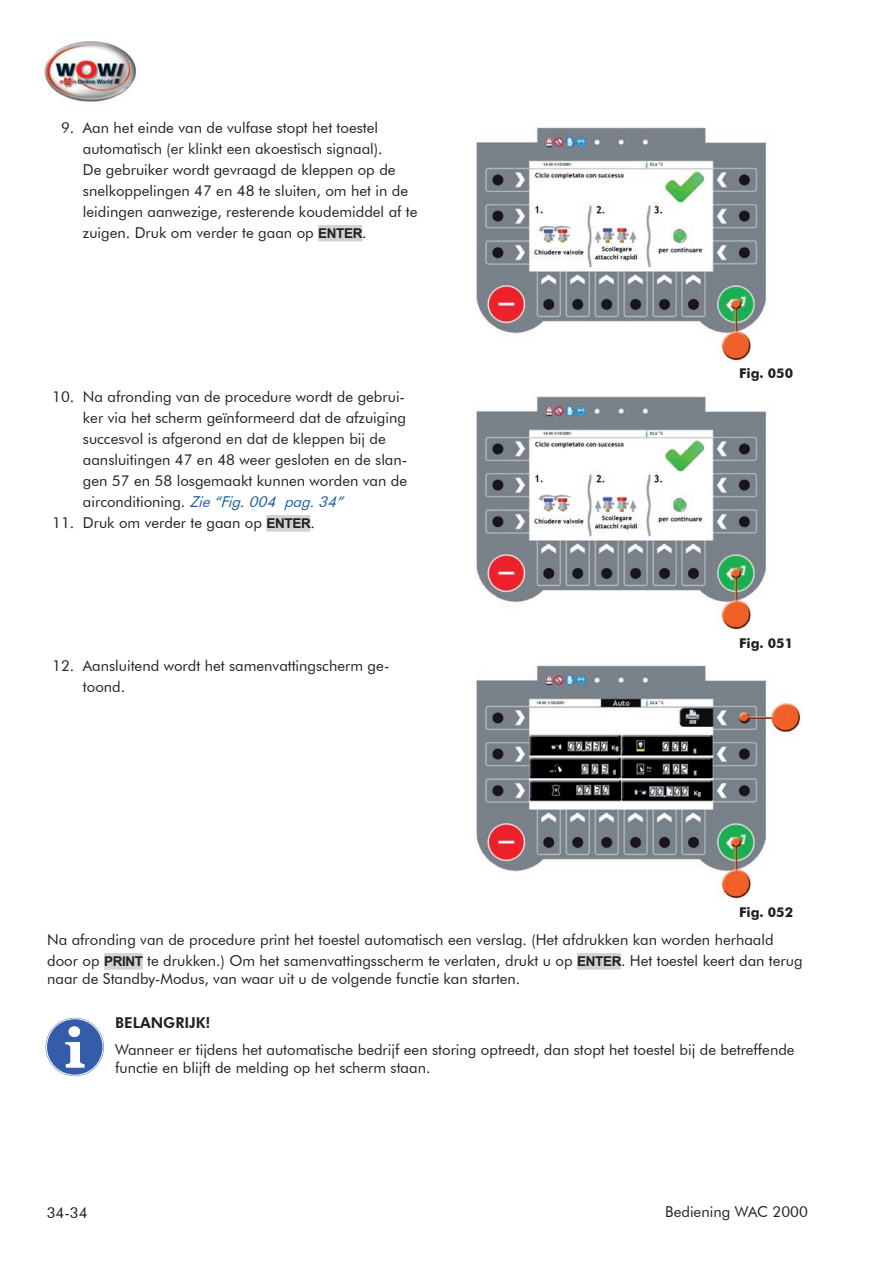
<style>
.page{position:relative;width:893px;height:1263px;background:#fff}
.page>*{position:absolute;margin:0;border:0;box-sizing:border-box;transform-origin:0 0}
.t1{font:15px/21px "Futura BT";color:#231f20}
.t2{font:800 15px "Futura BT";color:#231f20}
.t3{font:700 13.5px "Futura BT";color:#231f20}
.s1{font-family:"Arial";font-weight:700;font-size:13.5px}
.s2{font-style:italic;color:#175d9e}
</style>
<div class="page">
<img style="left:44px;top:41px;width:92px;height:61px">
<div style="left:104px;top:953px;width:39px;height:17px;background:#d1d2d4"></div>
<div style="left:577px;top:953px;width:44px;height:17px;background:#d1d2d4"></div>
<div style="left:318px;top:225px;width:44px;height:16px;background:#d1d2d4"></div>
<img style="left:476px;top:127px;width:291px;height:234px">
<div style="left:266px;top:515px;width:44px;height:17px;background:#d1d2d4"></div>
<img style="left:476px;top:396px;width:291px;height:234px">
<img style="left:476px;top:665px;width:325px;height:234px">
<div style="left:46px;top:1018px;width:58px;height:58px;background:#355ca9;border-radius:50%"></div>
<div style="left:46px;top:1018px;width:57px;height:57px;border:1px solid #fff;border-radius:50%"></div>
<svg style="left:65px;top:1026px;width:20px;height:42px"></svg>
<p class="t1" style="left:83px;top:117px;width:336px;text-indent:-22px">9. Aan het einde van de vulfase stopt het toestel automatisch (er klinkt een akoestisch signaal).<br>De gebruiker wordt gevraagd de kleppen op de snelkoppelingen 47 en 48 te sluiten, om het in de leidingen aanwezige, resterende koudemiddel af te zuigen. Druk om verder te gaan op <span class="s1">ENTER</span>.</p>
<p class="t1" style="left:83px;top:386px;width:326px;text-indent:-31px">10. Na afronding van de procedure wordt de gebrui&shy;ker via het scherm geïnformeerd dat de afzuiging succesvol is afgerond en dat de kleppen bij de aansluitingen 47 en 48 weer gesloten en de slan&shy;gen 57 en 58 losgemaakt kunnen worden van de airconditioning. <span class="s2">Zie“Fig.004 pag.34”</span></p>
<p class="t1" style="left:52px;top:512px;width:264px">11. Druk om verder te gaan op <span class="s1">ENTER</span>.</p>
<p class="t1" style="left:83px;top:655px;width:308px;text-indent:-31px">12. Aansluitend wordt het samenvattingscherm ge&shy;toond.</p>
<p class="t3" style="left:739px;top:365px;width:55px">Fig. 050</p>
<p class="t3" style="left:739px;top:634px;width:55px">Fig. 051</p>
<p class="t3" style="left:739px;top:904px;width:55px">Fig. 052</p>
<p class="t1" style="left:47px;top:929px;width:757px">Na afronding van de procedure print het toestel automatisch een verslag. (Het afdrukken kan worden herhaald door op <span class="s1">PRINT</span> te drukken.) Om het samenvattingsscherm te verlaten, drukt u op <span class="s1">ENTER</span>. Het toestel keert dan terug</p>
<p class="t1" style="left:47px;top:968px;width:475px">naar de Standby-Modus, van waar uit u de volgende functie kan starten.</p>
<p class="t2" style="left:115px;top:1014px;width:97px">BELANGRIJK!</p>
<p class="t1" style="left:115px;top:1040px;width:681px;line-height:18px">Wanneer er tijdens het automatische bedrijf een storing optreedt, dan stopt het toestel bij de betreffende functie en blijft de melding op het scherm staan.</p>
<p class="t1" style="left:47px;top:1202px;width:42px">34-34</p>
<p class="t1" style="left:665px;top:1201px;width:144px">Bediening WAC 2000</p>
</div>
